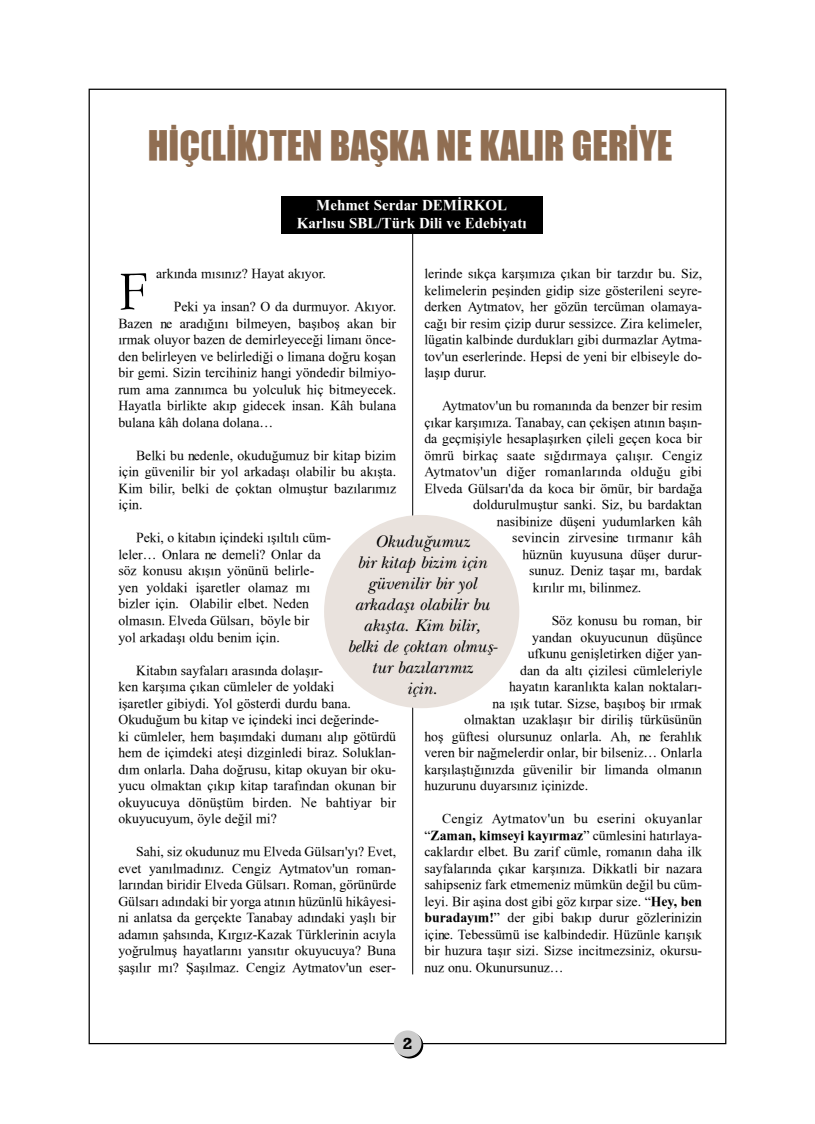
<style>
.page{position:relative;width:815px;height:1124px;background:#fff}
.page>*{position:absolute;margin:0;border:0;box-sizing:border-box;transform-origin:0 0}
.t1{font:56.88px "Garamond";color:#000;scale:.88 1}
.t2{font:37.5px "TR Impact";color:#906e52}
.t3{font:italic 17.5px/21px "TR Baez";color:#000;text-align:center}
.t4{font:700 16.25px "Rockwell";color:#000;scale:1.15 1}
.t5{font:700 15px/18px "TR Times New Roman";color:#fff;text-align:center}
.t6{font:13.75px/16.5px "TR Times New Roman";color:#000;text-align:justify}
.t7{font:13.75px "TR Times New Roman";letter-spacing:.02em;color:#000}
.s1{font-weight:700}
</style>
<div class="page">
<svg style="left:396px;top:1032px;width:27px;height:26px"></svg>
<div style="left:394px;top:1030px;width:27px;height:26px;background:#ccc;border-radius:50%"></div>
<hr style="left:412px;top:234px;width:1px;height:740px;background:#000">
<div style="left:281px;top:196px;width:261px;height:38px;background:#000"></div>
<div style="left:324px;top:515px;width:195px;height:193px;background:#e9e2dd;border-radius:50%"></div>
<h2 class="t2" style="left:148px;top:122px;width:526px">HÝÇ(LÝK)TEN BAÞKA NE KALIR GERÝYE</h2>
<p class="t5" style="left:297px;top:195px;width:231px">Mehmet Serdar DEMÝRKOL<br>Karlýsu SBL/Türk Dili ve Edebiyatý</p>
<p class="t6" style="left:156px;top:265px;width:171px">arkýnda mýsýnýz? Hayat akýyor.</p>
<p class="t6" style="left:118px;top:298px;width:279px;text-indent:55px">Peki ya insan? O da durmuyor. Akýyor.<br>Bazen ne aradýðýný bilmeyen, baþýboþ akan bir ýrmak oluyor bazen de demirleyeceði limaný önce&shy;den belirleyen ve belirlediði o limana doðru koþan bir gemi. Sizin tercihiniz hangi yöndedir bilmiyo&shy;rum ama zannýmca bu yolculuk hiç bitmeyecek.<br>Hayatla birlikte akýp gidecek insan. Kâh bulana bulana kâh dolana dolana…</p>
<p class="t6" style="left:118px;top:447px;width:279px;text-indent:18px">Belki bu nedenle, okuduðumuz bir kitap bizim için güvenilir bir yol arkadaþý olabilir bu akýþta.<br>Kim bilir, belki de çoktan olmuþtur bazýlarýmýz için.</p>
<p class="t6" style="left:118px;top:529px;width:214px;text-align:left;text-indent:18px">Peki, o kitabýn içindeki ýþýltýlý cüm&shy;leler… Onlara ne demeli? Onlar da söz konusu akýþýn yönünü belirle&shy;yen yoldaki iþaretler olamaz mý bizler için. Olabilir elbet. Neden olmasýn. Elveda Gülsarý, böyle bir<br>yol arkadaþý oldu benim için.</p>
<p class="t6" style="left:118px;top:661px;width:279px;text-align:left;text-indent:18px">Kitabýn sayfalarý arasýnda dolaþýr-<br>ken karþýma çýkan cümleler de yoldaki<br>iþaretler gibiydi. Yol gösterdi durdu bana.<br>Okuduðum bu kitap ve içindeki inci deðerinde-<br>ki cümleler, hem baþýmdaki dumaný alýp götürdü hem de içimdeki ateþi dizginledi biraz. Soluklan&shy;dým onlarla. Daha doðrusu, kitap okuyan bir oku&shy;yucu olmaktan çýkýp kitap tarafýndan okunan bir okuyucuya dönüþtüm birden. Ne bahtiyar bir okuyucuyum, öyle deðil mi?</p>
<p class="t6" style="left:118px;top:843px;width:279px;text-indent:18px">Sahi, siz okudunuz mu Elveda Gülsarý'yý? Evet, evet yanýlmadýnýz. Cengiz Aytmatov'un roman&shy;larýndan biridir Elveda Gülsarý. Roman, görünürde Gülsarý adýndaki bir yorga atýnýn hüzünlü hikâyesi&shy;ni anlatsa da gerçekte Tanabay adýndaki yaþlý bir adamýn þahsýnda, Kýrgýz-Kazak Türklerinin acýyla yoðrulmuþ hayatlarýný yansýtýr okuyucuya? Buna þaþýlýr mý? Þaþýlmaz. Cengiz Aytmatov'un eser-</p>
<p class="t6" style="left:424px;top:265px;width:279px">lerinde sýkça karþýmýza çýkan bir tarzdýr bu. Siz, kelimelerin peþinden gidip size gösterileni seyre&shy;derken Aytmatov, her gözün tercüman olamaya&shy;caðý bir resim çizip durur sessizce. Zira kelimeler, lügatin kalbinde durduklarý gibi durmazlar Aytma&shy;tov'un eserlerinde. Hepsi de yeni bir elbiseyle do&shy;laþýp durur.</p>
<p class="t6" style="left:442px;top:397px;width:261px">Aytmatov'un bu romanýnda da benzer bir resim</p>
<p class="t6" style="left:424px;top:414px;width:279px">çýkar karþýmýza. Tanabay, can çekiþen atýnýn baþýn-</p>
<p class="t6" style="left:424px;top:430px;width:279px">da geçmiþiyle hesaplaþýrken çileli geçen koca bir</p>
<p class="t6" style="left:424px;top:447px;width:279px">ömrü birkaç saate sýðdýrmaya çalýþýr. Cengiz</p>
<p class="t7" style="left:424px;top:464px;width:279px">Aytmatov'un diðer romanlarýnda olduðu gibi</p>
<p class="t6" style="left:424px;top:480px;width:279px">Elveda Gülsarý'da da koca bir ömür, bir bardaða</p>
<p class="t6" style="left:473px;top:496px;width:230px">doldurulmuþtur sanki. Siz, bu bardaktan</p>
<p class="t6" style="left:497px;top:513px;width:207px">nasibinize düþeni yudumlarken kâh</p>
<p class="t6" style="left:512px;top:529px;width:191px">sevincin zirvesine týrmanýr kâh</p>
<p class="t6" style="left:522px;top:546px;width:181px">hüznün kuyusuna düþer durur-</p>
<p class="t6" style="left:529px;top:562px;width:175px">sunuz. Deniz taþar mý, bardak</p>
<p class="t6" style="left:533px;top:579px;width:110px">kýrýlýr mý, bilinmez.</p>
<p class="t6" style="left:552px;top:612px;width:152px">Söz konusu bu roman, bir</p>
<p class="t6" style="left:532px;top:628px;width:171px">yandan okuyucunun düþünce</p>
<p class="t6" style="left:528px;top:645px;width:176px">ufkunu geniþletirken diðer yan-</p>
<p class="t6" style="left:520px;top:661px;width:183px">dan da altý çizilesi cümleleriyle</p>
<p class="t6" style="left:509px;top:678px;width:195px">hayatýn karanlýkta kalan noktalarý-</p>
<p class="t6" style="left:492px;top:694px;width:211px">na ýþýk tutar. Sizse, baþýboþ bir ýrmak</p>
<p class="t6" style="left:464px;top:711px;width:239px">olmaktan uzaklaþýr bir diriliþ türküsünün</p>
<p class="t6" style="left:424px;top:727px;width:279px">hoþ güftesi olursunuz onlarla. Ah, ne ferahlýk</p>
<p class="t6" style="left:424px;top:744px;width:279px">veren bir naðmelerdir onlar, bir bilseniz… Onlarla</p>
<p class="t6" style="left:424px;top:760px;width:279px">karþýlaþtýðýnýzda güvenilir bir limanda olmanýn</p>
<p class="t6" style="left:424px;top:777px;width:165px">huzurunu duyarsýnýz içinizde.</p>
<p class="t6" style="left:424px;top:810px;width:279px;text-indent:18px">Cengiz Aytmatov'un bu eserini okuyanlar “<span class="s1">Zaman, kimseyi kayýrmaz</span>” cümlesini hatýrlaya&shy;caklardýr elbet. Bu zarif cümle, romanýn daha ilk sayfalarýnda çýkar karþýnýza. Dikkatli bir nazara sahipseniz fark etmemeniz mümkün deðil bu cüm&shy;leyi. Bir aþina dost gibi göz kýrpar size. “<span class="s1">Hey, ben buradayým!</span>” der gibi bakýp durur gözlerinizin içine. Tebessümü ise kalbindedir. Hüzünle karýþýk bir huzura taþýr sizi. Sizse incitmezsiniz, okursu&shy;nuz onu. Okunursunuz…</p>
<h1 class="t1" style="left:119px;top:260px;width:33px">F</h1>
<p class="t3" style="left:347px;top:530px;width:151px">Okuduðumuz<br>bir kitap bizim için güvenilir bir yol arkadaþý olabilir bu akýþta. Kim bilir, belki de çoktan olmuþ&shy;tur bazýlarýmýz<br>için.</p>
<p class="t4" style="left:402px;top:1033px;width:10px">2</p>
</div>
